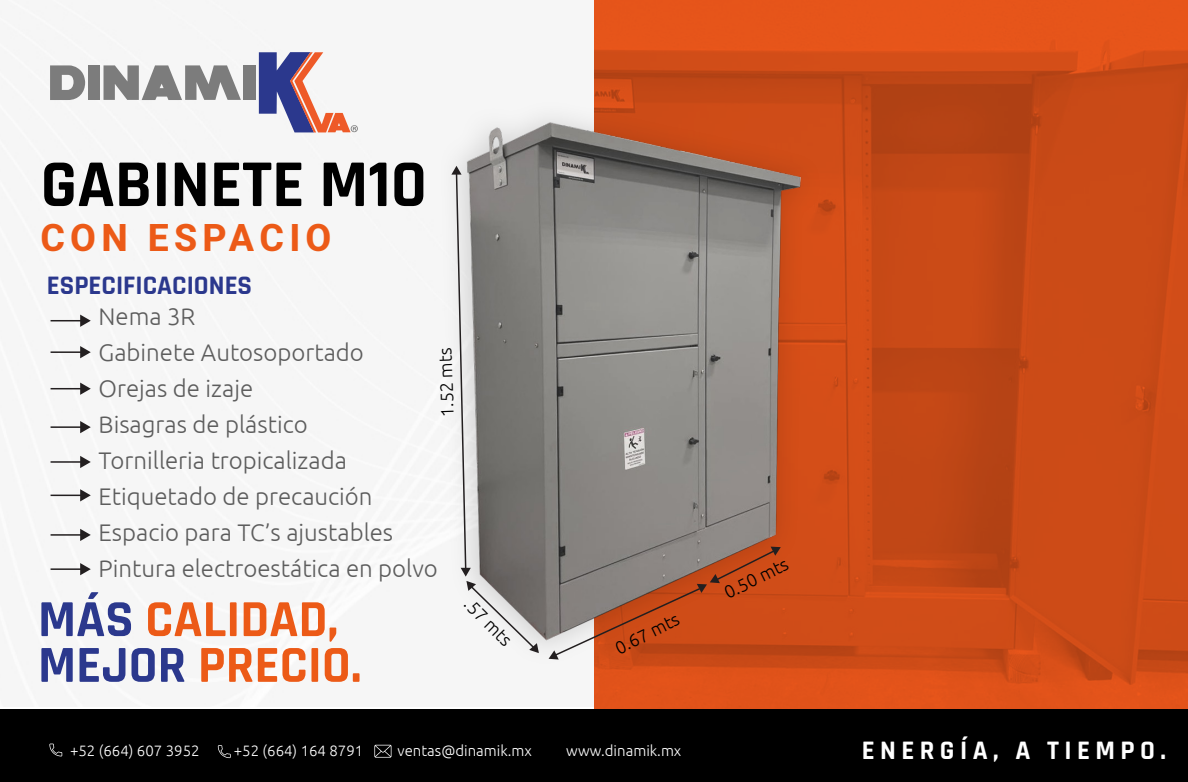
<style>
.page{position:relative;width:1188px;height:782px;background:#fff}
.page>*{position:absolute;margin:0;border:0;box-sizing:border-box;transform-origin:0 0}
.t1{font:700 67.5px "Rajdhani";color:#000}
.t2{font:700 52.5px/45.6px "Rajdhani";color:#ec5a17}
.t3{font:700 37.5px "Heebo";letter-spacing:.14em;color:#ec5a17}
.t4{font:700 27px "Rajdhani";color:#2b388d}
.t5{font:700 27px "Rajdhani";letter-spacing:.2em;color:#fff}
.t6{font:300 24px/36px "Ubuntu";color:#5d5d5d}
.t7{font:300 18px "Ubuntu";color:#000}
.t8{font:300 15px "Ubuntu";color:#fff}
.s1{color:#2b388d}
</style>
<div class="page">
<img style="left:594px;top:0;width:594px;height:709px">
<div style="left:0;top:709px;width:1188px;height:72px;background:#000"></div>
<div style="left:88px;top:65px;width:12px;height:35px;background:#7c7c7c"></div>
<div style="left:244px;top:65px;width:12px;height:35px;background:#7c7c7c"></div>
<svg style="left:104px;top:65px;width:137px;height:35px"></svg>
<svg style="left:50px;top:65px;width:35px;height:35px"></svg>
<svg style="left:259px;top:52px;width:86px;height:80px"></svg>
<svg style="left:374px;top:744px;width:18px;height:13px"></svg>
<svg style="left:49px;top:743px;width:13px;height:13px"></svg>
<svg style="left:218px;top:745px;width:13px;height:12px"></svg>
<img style="left:345px;top:0;width:529px;height:699px">
<svg style="left:549px;top:546px;width:232px;height:113px;background:#af6446"></svg>
<svg style="left:451px;top:166px;width:89px;height:487px"></svg>
<hr style="left:51px;top:320px;width:37px;height:1px;background:#231f20">
<svg style="left:80px;top:314px;width:11px;height:13px"></svg>
<hr style="left:51px;top:351px;width:37px;height:2px;background:#231f20">
<svg style="left:80px;top:346px;width:11px;height:12px"></svg>
<hr style="left:51px;top:388px;width:37px;height:1px;background:#231f20">
<svg style="left:80px;top:382px;width:11px;height:12px"></svg>
<hr style="left:51px;top:534px;width:37px;height:1px;background:#231f20">
<svg style="left:80px;top:528px;width:11px;height:12px"></svg>
<hr style="left:51px;top:568px;width:37px;height:1px;background:#231f20">
<svg style="left:80px;top:563px;width:11px;height:12px"></svg>
<hr style="left:51px;top:426px;width:37px;height:1px;background:#231f20">
<svg style="left:80px;top:421px;width:11px;height:12px"></svg>
<hr style="left:51px;top:461px;width:37px;height:1px;background:#231f20">
<svg style="left:80px;top:455px;width:11px;height:13px"></svg>
<hr style="left:51px;top:494px;width:37px;height:2px;background:#231f20">
<svg style="left:80px;top:489px;width:11px;height:12px"></svg>
<h1 class="t1" style="left:41px;top:143px;width:388px">GABINETE M10</h1>
<h3 class="t3" style="left:41px;top:212px;width:292px">CON ESPACIO</h3>
<p class="t4" style="left:47px;top:268px;width:207px">ESPECIFICACIONES</p>
<p class="t6" style="left:99px;top:298px;width:341px">Nema 3R<br>Gabinete Autosoportado<br>Orejas de izaje<br>Bisagras de plástico<br>Tornilleria tropicalizada<br>Etiquetado de precaución<br>Espacio para TC’s ajustables<br>Pintura electroestática en polvo</p>
<p class="t7" style="left:437px;top:417px;width:71px;rotate:-92deg">1.52 mts</p>
<h2 class="t2" style="left:38px;top:597px;width:325px"><span class="s1">MÁS</span> CALIDAD,<br><span class="s1">MEJOR</span> PRECIO.</h2>
<p class="t7" style="left:475px;top:593px;width:61px;rotate:45deg">.57 mts</p>
<p class="t7" style="left:612px;top:638px;width:71px;rotate:-26deg">0.67 mts</p>
<p class="t8" style="left:70px;top:741px;width:131px">+52 (664) 607 3952</p>
<p class="t8" style="left:234px;top:741px;width:131px">+52 (664) 164 8791</p>
<p class="t8" style="left:398px;top:741px;width:136px">ventas@dinamik.mx</p>
<p class="t8" style="left:566px;top:741px;width:117px">www.dinamik.mx</p>
<p class="t7" style="left:720px;top:583px;width:71px;rotate:-26deg">0.50 mts</p>
<p class="t5" style="left:862px;top:733px;width:306px">ENERGÍA, A TIEMPO.</p>
</div>
